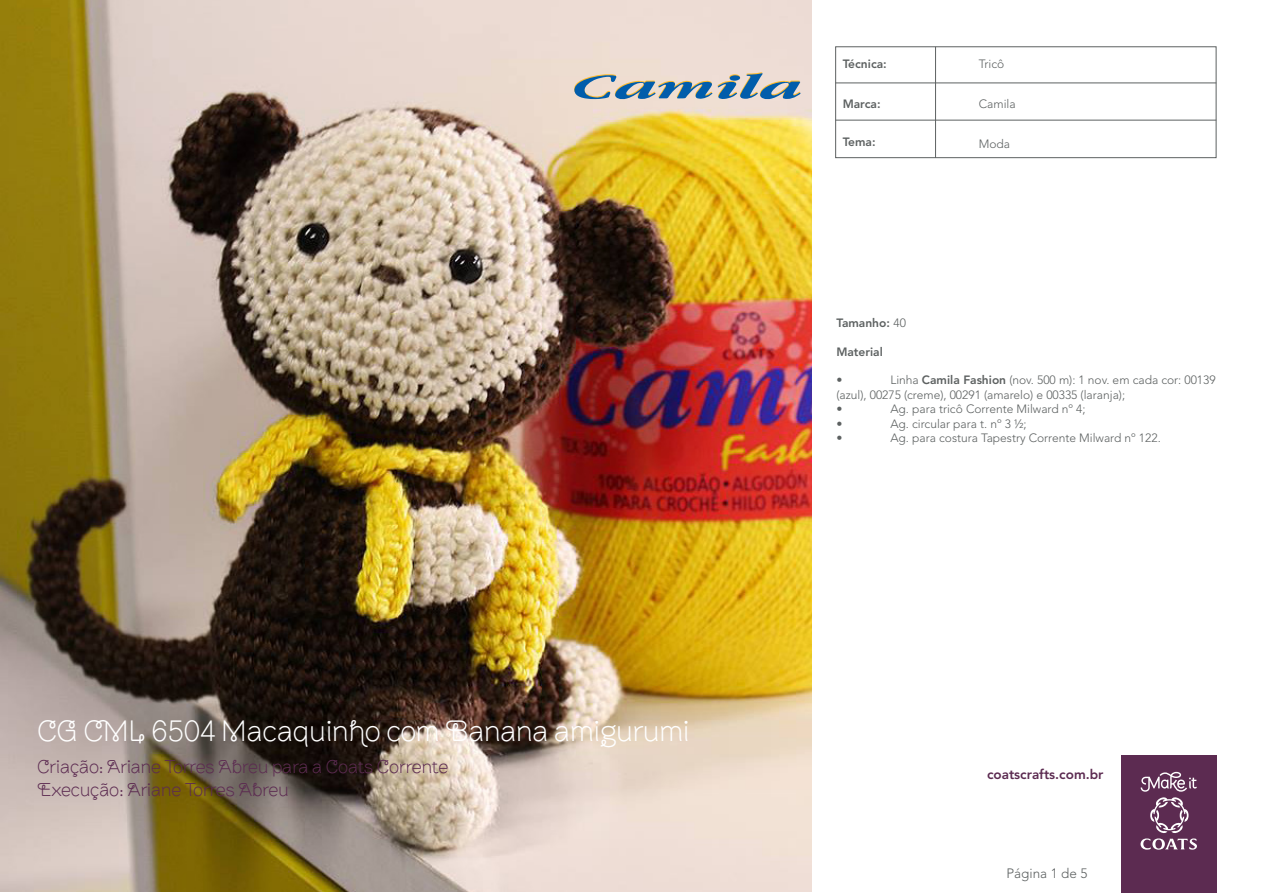
<style>
.page{position:relative;width:1263px;height:893px;background:#fff}
.page>*{position:absolute;margin:0;border:0;box-sizing:border-box;transform-origin:0 0}
.t1{font:300 30px "Brownstone Sans";color:#fff}
.t2{font:300 18.9px "Brownstone Sans";color:#5c2b51}
.t3{font:800 13.5px "Avenir LT Std";color:#5c2b51}
.t4{font:300 13.5px "Avenir LT Std";color:#5d6161}
.t5{font:300 12px/14.4px "Avenir LT Std";color:#5d6161}
.t6{font:800 12px "Avenir LT Std";color:#5d6161}
.s1{font-weight:300}
.s2{font-weight:800}
</style>
<div class="page">
<img style="left:0;top:0;width:811px;height:891px">
<div style="left:1121px;top:756px;width:95px;height:137px;background:#5c2b51"></div>
<svg style="left:1140px;top:772px;width:57px;height:78px"></svg>
<svg style="left:574px;top:72px;width:227px;height:28px;background:#a1b0ba"></svg>
<div style="left:835px;top:47px;width:381px;height:111px;border:1px solid #5d6161"></div>
<hr style="left:935px;top:47px;width:1px;height:111px;background:#5d6161">
<hr style="left:835px;top:83px;width:381px;height:1px;background:#5d6161">
<hr style="left:835px;top:120px;width:381px;height:1px;background:#5d6161">
<h1 class="t1" style="left:37px;top:713px;width:654px">CG CML 6504 Macaquinho com Banana amigurumi</h1>
<p class="t2" style="left:37px;top:756px;width:413px">Criação: Ariane Torres Abreu para a Coats Corrente</p>
<p class="t2" style="left:37px;top:778px;width:253px">Execução: Ariane Torres Abreu</p>
<p class="t6" style="left:843px;top:57px;width:46px">Técnica:</p>
<p class="t5" style="left:979px;top:57px;width:27px">Tricô</p>
<p class="t6" style="left:843px;top:96px;width:39px">Marca:</p>
<p class="t5" style="left:979px;top:96px;width:38px">Camila</p>
<p class="t6" style="left:843px;top:135px;width:34px">Tema:</p>
<p class="t5" style="left:979px;top:137px;width:33px">Moda</p>
<p class="t6" style="left:836px;top:315px;width:71px">Tamanho: <span class="s1">40</span></p>
<p class="t6" style="left:836px;top:344px;width:48px">Material</p>
<p class="t5" style="left:836px;top:373px;width:7px">•</p>
<p class="t5" style="left:836px;top:373px;width:381px;text-indent:54px">Linha <span class="s2">Camila Fashion</span> (nov. 500 m): 1 nov. em cada cor: 00139 (azul), 00275 (creme), 00291 (amarelo) e 00335 (laranja);</p>
<p class="t5" style="left:836px;top:402px;width:7px">•</p>
<p class="t5" style="left:890px;top:402px;width:197px">Ag. para tricô Corrente Milward nº 4;</p>
<p class="t5" style="left:836px;top:416px;width:7px">•</p>
<p class="t5" style="left:890px;top:416px;width:138px">Ag. circular para t. nº 3 ½;</p>
<p class="t5" style="left:836px;top:431px;width:7px">•</p>
<p class="t5" style="left:890px;top:431px;width:272px">Ag. para costura Tapestry Corrente Milward nº 122.</p>
<p class="t3" style="left:987px;top:766px;width:118px">coatscrafts.com.br</p>
<p class="t4" style="left:1006px;top:865px;width:83px">Página 1 de 5</p>
</div>
